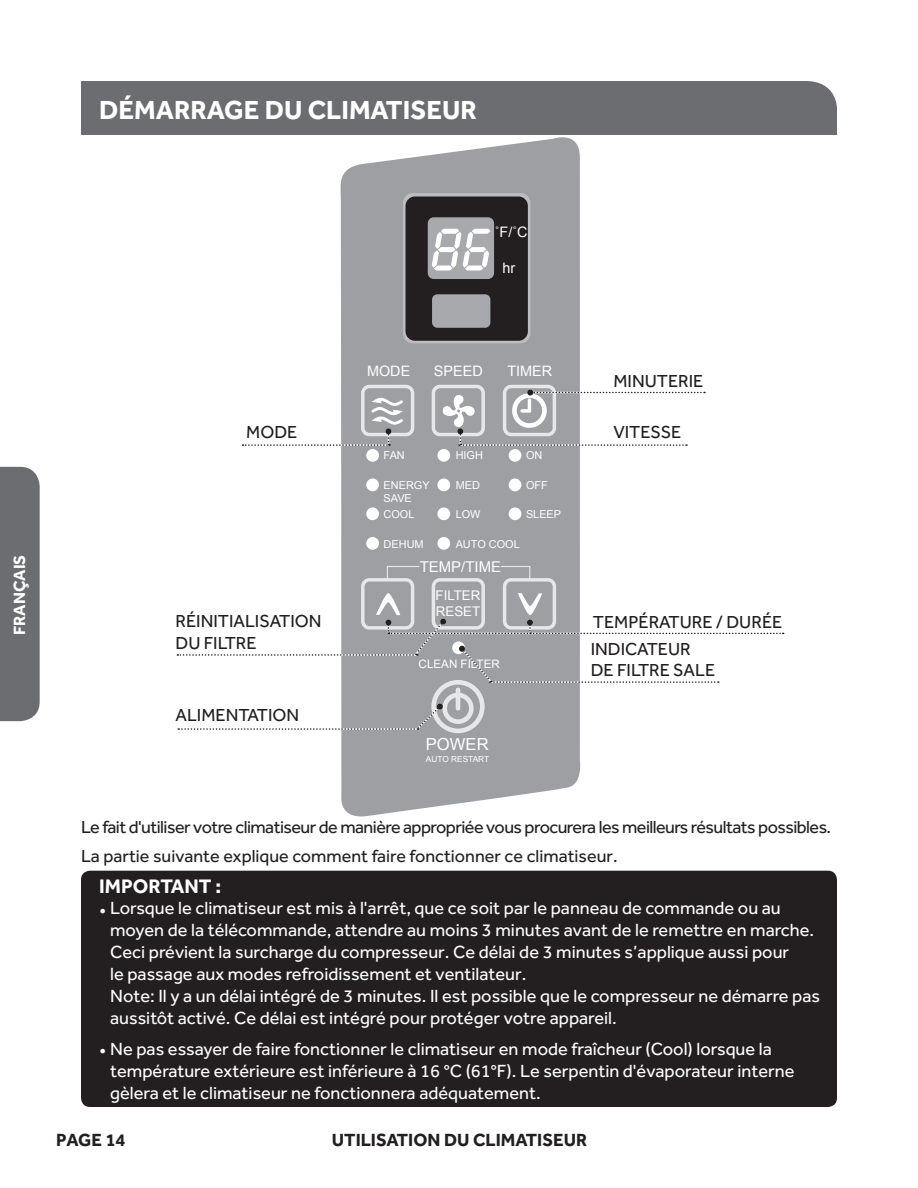
<style>
.page{position:relative;width:918px;height:1188px;background:#fff}
.page>*{position:absolute;margin:0;border:0;box-sizing:border-box;transform-origin:0 0}
.t1{font:62.7px "LCD";color:#fff}
.t2{font:700 27px "Effra";color:#fff}
.t3{font:700 20.25px "Effra";color:#fff}
.t4{font:18.15px/21.9px "Effra";color:#fff}
.t5{font:700 18.15px "Effra";color:#231f20}
.t6{font:18px/28.3px "Effra";letter-spacing:-.03em;color:#231f20}
.t7{font:18px/21.6px "Effra";color:#231f20}
.t8{font:700 16.8px "Effra";color:#fff}
.t9{font:16.65px "Arial";color:#fff}
.t10{font:14.85px "Arial";color:#fff}
.t11{font:14.4px "Arial";color:#fff}
.t12{font:13.35px/16px "Arial";color:#fff}
.t13{font:11.7px "Arial";color:#fff}
.t14{font:10.95px/13px "Arial";color:#fff}
.t15{font:8.25px "Arial";color:#fff}
</style>
<div class="page">
<div style="left:81px;top:81px;width:756px;height:54px;background:#6c6d70"></div>
<div style="left:81px;top:871px;width:756px;height:236px;background:#231f20;border-radius:9px"></div>
<svg style="left:337px;top:129px;width:246px;height:688px;background:#a6a8ab"></svg>
<svg style="left:403px;top:193px;width:127px;height:150px"></svg>
<div style="left:406px;top:196px;width:122px;height:145px;background:#231f20;border-radius:9px"></div>
<div style="left:428px;top:217px;width:66px;height:62px;background:#a8a9ad;border-radius:6px"></div>
<div style="left:432px;top:294px;width:58px;height:34px;background:#a8a9ad;border-radius:5px"></div>
<div style="left:361px;top:385px;width:53px;height:51px;border:3px solid #e6e7e9;border-radius:7px"></div>
<div style="left:432px;top:385px;width:53px;height:51px;border:3px solid #e6e7e9;border-radius:7px"></div>
<div style="left:503px;top:385px;width:53px;height:51px;border:3px solid #e6e7e9;border-radius:7px"></div>
<div style="left:361px;top:578px;width:53px;height:52px;border:3px solid #e6e7e9;border-radius:7px"></div>
<div style="left:432px;top:578px;width:53px;height:52px;border:3px solid #e6e7e9;border-radius:7px"></div>
<div style="left:503px;top:578px;width:53px;height:52px;border:3px solid #e6e7e9;border-radius:7px"></div>
<div style="left:366px;top:449px;width:13px;height:13px;background:#fff;border-radius:50%"></div>
<div style="left:366px;top:479px;width:13px;height:12px;background:#fff;border-radius:50%"></div>
<div style="left:366px;top:507px;width:13px;height:13px;background:#fff;border-radius:50%"></div>
<div style="left:366px;top:537px;width:13px;height:13px;background:#fff;border-radius:50%"></div>
<div style="left:437px;top:449px;width:13px;height:13px;background:#fff;border-radius:50%"></div>
<div style="left:437px;top:479px;width:13px;height:12px;background:#fff;border-radius:50%"></div>
<div style="left:437px;top:507px;width:13px;height:13px;background:#fff;border-radius:50%"></div>
<div style="left:437px;top:537px;width:13px;height:13px;background:#fff;border-radius:50%"></div>
<div style="left:509px;top:449px;width:12px;height:13px;background:#fff;border-radius:50%"></div>
<div style="left:509px;top:479px;width:12px;height:12px;background:#fff;border-radius:50%"></div>
<div style="left:509px;top:507px;width:12px;height:13px;background:#fff;border-radius:50%"></div>
<div style="left:442px;top:693px;width:32px;height:31px;border:5px solid #e6e7e9;border-radius:50%"></div>
<hr style="left:456px;top:690px;width:4px;height:18px;background:#e6e7e9">
<div style="left:431px;top:680px;width:54px;height:53px;border:5px solid #e6e7e9;border-radius:50%"></div>
<svg style="left:386px;top:565px;width:34px;height:16px"></svg>
<svg style="left:500px;top:565px;width:31px;height:16px"></svg>
<svg style="left:177px;top:704px;width:266px;height:27px"></svg>
<svg style="left:243px;top:398px;width:160px;height:48px"></svg>
<svg style="left:442px;top:390px;width:263px;height:56px"></svg>
<svg style="left:177px;top:593px;width:607px;height:91px"></svg>
<div style="left:0;top:467px;width:40px;height:254px;background:#6c6d70"></div>
<h2 class="t2" style="left:99px;top:94px;width:379px">DÉMARRAGE DU CLIMATISEUR</h2>
<p class="t11" style="left:495px;top:222px;width:34px">˚F/˚C</p>
<p class="t11" style="left:503px;top:259px;width:14px">hr</p>
<h1 class="t1" style="left:427px;top:212px;width:63px">86</h1>
<p class="t8" style="left:9px;top:635px;width:82px;rotate:-90deg">FRANÇAIS</p>
<p class="t11" style="left:367px;top:362px;width:45px">MODE</p>
<p class="t11" style="left:434px;top:362px;width:50px">SPEED</p>
<p class="t11" style="left:508px;top:362px;width:46px">TIMER</p>
<p class="t7" style="left:613px;top:370px;width:92px">MINUTERIE</p>
<p class="t7" style="left:246px;top:421px;width:53px">MODE</p>
<p class="t7" style="left:613px;top:421px;width:69px">VITESSE</p>
<p class="t14" style="left:384px;top:448px;width:23px">FAN</p>
<p class="t14" style="left:456px;top:448px;width:29px">HIGH</p>
<p class="t14" style="left:526px;top:449px;width:18px">ON</p>
<p class="t14" style="left:526px;top:478px;width:23px">OFF</p>
<p class="t14" style="left:384px;top:478px;width:48px">ENERGY<br>SAVE</p>
<p class="t14" style="left:456px;top:478px;width:26px">MED</p>
<p class="t14" style="left:456px;top:508px;width:26px">LOW</p>
<p class="t14" style="left:526px;top:508px;width:37px">SLEEP</p>
<p class="t14" style="left:384px;top:508px;width:32px">COOL</p>
<p class="t14" style="left:384px;top:537px;width:42px">DEHUM</p>
<p class="t14" style="left:456px;top:537px;width:66px">AUTO COOL</p>
<p class="t7" style="left:176px;top:610px;width:148px">RÉINITIALISATION<br>DU FILTRE</p>
<p class="t7" style="left:176px;top:704px;width:125px">ALIMENTATION</p>
<p class="t10" style="left:420px;top:557px;width:83px">TEMP/TIME</p>
<p class="t12" style="left:436px;top:588px;width:46px">FILTER<br>RESET</p>
<p class="t13" style="left:419px;top:656px;width:83px">CLEAN FILTER</p>
<p class="t9" style="left:426px;top:733px;width:64px">POWER</p>
<p class="t15" style="left:426px;top:754px;width:65px">AUTO RESTART</p>
<p class="t7" style="left:593px;top:611px;width:191px">TEMPÉRATURE / DURÉE</p>
<p class="t7" style="left:591px;top:638px;width:126px">INDICATEUR<br>DE FILTRE SALE</p>
<p class="t6" style="left:81px;top:813px;width:752px">Le fait d'utiliser votre climatiseur de manière appropriée vous procurera les meilleurs résultats possibles.<br>La partie suivante explique comment faire fonctionner ce climatiseur.</p>
<p class="t3" style="left:99px;top:874px;width:124px">IMPORTANT :</p>
<p class="t4" style="left:110px;top:897px;width:712px;text-indent:-11px">• Lorsque le climatiseur est mis à l'arrêt, que ce soit par le panneau de commande ou au moyen de la télécommande, attendre au moins 3 minutes avant de le remettre en marche.<br>Ceci prévient la surcharge du compresseur. Ce délai de 3 minutes s’applique aussi pour<br>le passage aux modes refroidissement et ventilateur.<br>Note: Il y a un délai intégré de 3 minutes. Il est possible que le compresseur ne démarre pas aussitôt activé. Ce délai est intégré pour protéger votre appareil.</p>
<p class="t4" style="left:110px;top:1038px;width:686px;text-indent:-11px">• Ne pas essayer de faire fonctionner le climatiseur en mode fraîcheur (Cool) lorsque la température extérieure est inférieure à 16 °C (61°F). Le serpentin d'évaporateur interne gèlera et le climatiseur ne fonctionnera adéquatement.</p>
<p class="t5" style="left:56px;top:1128px;width:71px">PAGE 14</p>
<p class="t5" style="left:332px;top:1128px;width:257px">UTILISATION DU CLIMATISEUR</p>
</div>
